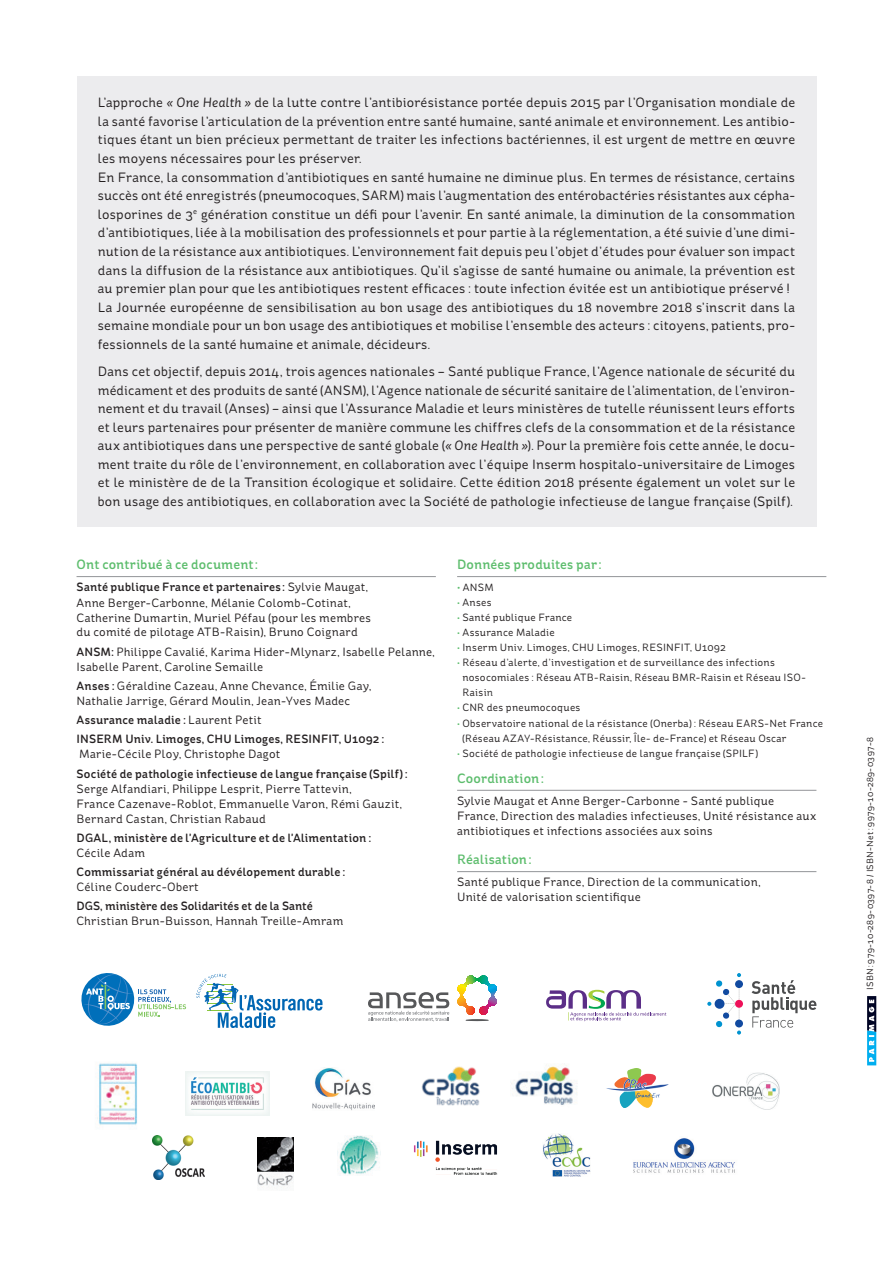
<style>
.page{position:relative;width:893px;height:1263px;background:#fff}
.page>*{position:absolute;margin:0;border:0;box-sizing:border-box;transform-origin:0 0}
.t1{font:13.5px/18.6px "St Ryde";letter-spacing:.015em;color:#231f20}
.t2{font:500 13.5px "St Ryde";letter-spacing:.01em;color:#5dbd6d}
.t3{font:12px/15px "St Ryde";letter-spacing:.02em;color:#231f20}
.t4{font:500 12px "St Ryde";letter-spacing:.015em;color:#231f20}
.t5{font:10.5px "St Ryde";letter-spacing:.025em;color:#231f20}
.t6{font:9px "St Ryde";letter-spacing:.04em;color:#231f20}
.s1{font-style:italic}
.s2{font-weight:400}
.s3{font-size:12px;color:#5dbd6d}
.s4{color:#5dbd6d}
.s5{font-weight:500}
.s6{color:#333233}
</style>
<div class="page">
<div style="left:77px;top:77px;width:739px;height:450px;background:#ececee"></div>
<hr style="left:77px;top:576px;width:359px;height:1px;background:#939598">
<hr style="left:457px;top:790px;width:359px;height:1px;background:#939598">
<hr style="left:457px;top:871px;width:359px;height:1px;background:#939598">
<hr style="left:457px;top:576px;width:369px;height:1px;background:#939598">
<svg style="left:867px;top:996px;width:9px;height:69px"></svg>
<svg style="left:707px;top:973px;width:34px;height:61px"></svg>
<svg style="left:752px;top:980px;width:64px;height:48px"></svg>
<svg style="left:546px;top:990px;width:120px;height:31px"></svg>
<svg style="left:457px;top:975px;width:40px;height:40px"></svg>
<hr style="left:466px;top:1019px;width:23px;height:2px;background:#57585a;border-radius:50%">
<svg style="left:368px;top:992px;width:82px;height:29px"></svg>
<img style="left:542px;top:1134px;width:49px;height:43px">
<img style="left:633px;top:1138px;width:102px;height:35px">
<img style="left:713px;top:1073px;width:67px;height:36px">
<img style="left:152px;top:1136px;width:52px;height:43px">
<svg style="left:196px;top:974px;width:126px;height:54px"></svg>
<img style="left:257px;top:1138px;width:36px;height:50px">
<img style="left:338px;top:1135px;width:43px;height:40px">
<svg style="left:81px;top:973px;width:105px;height:53px"></svg>
<img style="left:186px;top:1071px;width:84px;height:44px">
<img style="left:97px;top:1063px;width:40px;height:62px">
<img style="left:421px;top:1066px;width:59px;height:40px">
<img style="left:511px;top:1063px;width:67px;height:42px">
<img style="left:312px;top:1068px;width:63px;height:43px">
<img style="left:414px;top:1140px;width:84px;height:35px">
<img style="left:606px;top:1068px;width:63px;height:39px">
<p class="t1" style="left:98px;top:93px;width:699px">L’approche <span class="s1">« One Health »</span> de la lutte contre l’antibiorésistance portée depuis 2015 par l’Organisation mondiale de la santé favorise l’articulation de la prévention entre santé humaine, santé animale et environnement. Les antibio&shy;tiques étant un bien précieux permettant de traiter les infections bactériennes, il est urgent de mettre en œuvre les moyens nécessaires pour les préserver.<br>En France, la consommation d’antibiotiques en santé humaine ne diminue plus. En termes de résistance, certains succès ont été enregistrés (pneumocoques, SARM) mais l’augmentation des entérobactéries résistantes aux cépha&shy;losporines de 3<sup>e</sup> génération constitue un déf pour l’avenir. En santé animale, la diminution de la consommation d’antibiotiques, liée à la mobilisation des professionnels et pour partie à la réglementation, a été suivie d’une dimi&shy;nution de la résistance aux antibiotiques. L’environnement fait depuis peu l’objet d’études pour évaluer son impact dans la diffusion de la résistance aux antibiotiques. Qu’il s’agisse de santé humaine ou animale, la prévention est au premier plan pour que les antibiotiques restent effcaces : toute infection évitée est un antibiotique préservé !<br>La Journée européenne de sensibilisation au bon usage des antibiotiques du 18 novembre 2018 s’inscrit dans la semaine mondiale pour un bon usage des antibiotiques et mobilise l’ensemble des acteurs : citoyens, patients, pro&shy;fessionnels de la santé humaine et animale, décideurs.</p>
<p class="t1" style="left:98px;top:362px;width:699px;text-align:justify">Dans cet objectif, depuis 2014, trois agences nationales – Santé publique France, l’Agence nationale de sécurité du médicament et des produits de santé (ANSM), l’Agence nationale de sécurité sanitaire de l’alimentation, de l’environ&shy;nement et du travail (Anses) – ainsi que l’Assurance Maladie et leurs ministères de tutelle réunissent leurs efforts et leurs partenaires pour présenter de manière commune les chiffres clefs de la consommation et de la résistance aux antibiotiques dans une perspective de santé globale (<span class="s1">« One Health »</span>). Pour la première fois cette année, le docu&shy;ment traite du rôle de l’environnement, en collaboration avec l’équipe Inserm hospitalo-universitaire de Limoges et le ministère de de la Transition écologique et solidaire. Cette édition 2018 présente également un volet sur le bon usage des antibiotiques, en collaboration avec la Société de pathologie infectieuse de langue française (Spilf).</p>
<p class="t2" style="left:77px;top:556px;width:183px">Ont contribué à ce document :</p>
<p class="t2" style="left:457px;top:556px;width:146px">Données produites par :</p>
<p class="t4" style="left:77px;top:580px;width:293px">Santé publique France et partenaires : <span class="s2">Sylvie Maugat,</span></p>
<p class="t5" style="left:457px;top:582px;width:38px"><span class="s3">•</span> ANSM</p>
<p class="t3" style="left:77px;top:595px;width:275px">Anne Berger-Carbonne, Mélanie Colomb-Cotinat,</p>
<p class="t5" style="left:457px;top:597px;width:36px"><span class="s4">•</span> Anses</p>
<p class="t3" style="left:77px;top:610px;width:296px">Catherine Dumartin, Muriel Péfau (pour les membres</p>
<p class="t5" style="left:457px;top:612px;width:117px"><span class="s4">•</span> Santé publique France</p>
<p class="t3" style="left:77px;top:625px;width:283px">du comité de pilotage ATB-Raisin), Bruno Coignard</p>
<p class="t5" style="left:457px;top:627px;width:99px"><span class="s4">•</span> Assurance Maladie</p>
<p class="t5" style="left:457px;top:642px;width:270px"><span class="s4">•</span> Inserm Univ. Limoges, CHU Limoges, RESINFIT, U1092</p>
<p class="t3" style="left:77px;top:644px;width:360px"><span class="s5">ANSM:</span> Philippe Cavalié, Karima Hider-Mlynarz, Isabelle Pelanne,</p>
<p class="t5" style="left:457px;top:657px;width:319px"><span class="s4">•</span> Réseau d’alerte, d’investigation et de surveillance des infections</p>
<p class="t3" style="left:77px;top:659px;width:188px">Isabelle Parent, Caroline Semaille</p>
<p class="t5" style="left:462px;top:672px;width:345px">nosocomiales : Réseau ATB-Raisin, Réseau BMR-Raisin et Réseau ISO-</p>
<p class="t3" style="left:77px;top:678px;width:296px"><span class="s5">Anses :</span> Géraldine Cazeau, Anne Chevance, Émilie Gay,</p>
<p class="t5" style="left:462px;top:687px;width:32px">Raisi<span class="s6">n</span></p>
<p class="t3" style="left:77px;top:693px;width:275px">Nathalie Jarrige, Gérard Moulin, Jean-Yves Madec</p>
<p class="t5" style="left:457px;top:702px;width:125px"><span class="s4">•</span> CNR des pneumocoques</p>
<p class="t4" style="left:77px;top:712px;width:187px">Assurance maladie : <span class="s2">Laurent Petit</span></p>
<p class="t5" style="left:457px;top:717px;width:367px"><span class="s4">•</span> Observatoire national de la résistance (Onerba) : Réseau EARS-Net France</p>
<p class="t4" style="left:77px;top:732px;width:309px">INSERM Univ. Limoges, CHU Limoges, RESINFIT, U1092 :</p>
<p class="t5" style="left:462px;top:732px;width:325px">(Réseau AZAY-Résistance, Réussir, Île- de-France) et Réseau Oscar</p>
<p class="t3" style="left:79px;top:746px;width:203px">Marie-Cécile Ploy, Christophe Dagot</p>
<p class="t5" style="left:457px;top:747px;width:302px"><span class="s4">•</span> Société de pathologie infectieuse de langue française (SPILF)</p>
<p class="t4" style="left:77px;top:766px;width:333px">Société de pathologie infectieuse de langue française (Spilf) :</p>
<p class="t2" style="left:457px;top:770px;width:88px">Coordination :</p>
<p class="t3" style="left:77px;top:781px;width:276px">Serge Alfandiari, Philippe Lesprit, Pierre Tattevin,</p>
<p class="t3" style="left:77px;top:796px;width:327px">France Cazenave-Roblot, Emmanuelle Varon, Rémi Gauzit,</p>
<p class="t3" style="left:457px;top:793px;width:319px">Sylvie Maugat et Anne Berger-Carbonne - Santé publique</p>
<p class="t3" style="left:77px;top:811px;width:191px">Bernard Castan, Christian Rabaud</p>
<p class="t3" style="left:457px;top:808px;width:361px">France, Direction des maladies infectieuses, Unité résistance aux antibiotiques et infections associées aux soins</p>
<p class="t4" style="left:77px;top:830px;width:296px">DGAL, ministère de l'Agriculture et de l'Alimentation :</p>
<p class="t3" style="left:77px;top:845px;width:70px">Cécile Adam</p>
<p class="t2" style="left:457px;top:851px;width:76px">Réalisation :</p>
<p class="t4" style="left:77px;top:865px;width:270px">Commissariat général au dévélopement durable :</p>
<p class="t3" style="left:77px;top:879px;width:124px">Céline Couderc-Obert</p>
<p class="t4" style="left:77px;top:899px;width:249px">DGS, ministère des Solidarités et de la Santé-</p>
<p class="t3" style="left:77px;top:914px;width:268px">Christian Brun-Buisson, Hannah Treille-Amram</p>
<p class="t3" style="left:457px;top:875px;width:305px">Santé publique France, Direction de la communication,</p>
<p class="t3" style="left:457px;top:890px;width:185px">Unité de valorisation scientifque</p>
<p class="t6" style="left:864px;top:990px;width:254px;rotate:-90deg">ISBN: 979-10-289-0397-8 / ISBN-Net: 9979-10-289-0397-8</p>
</div>
